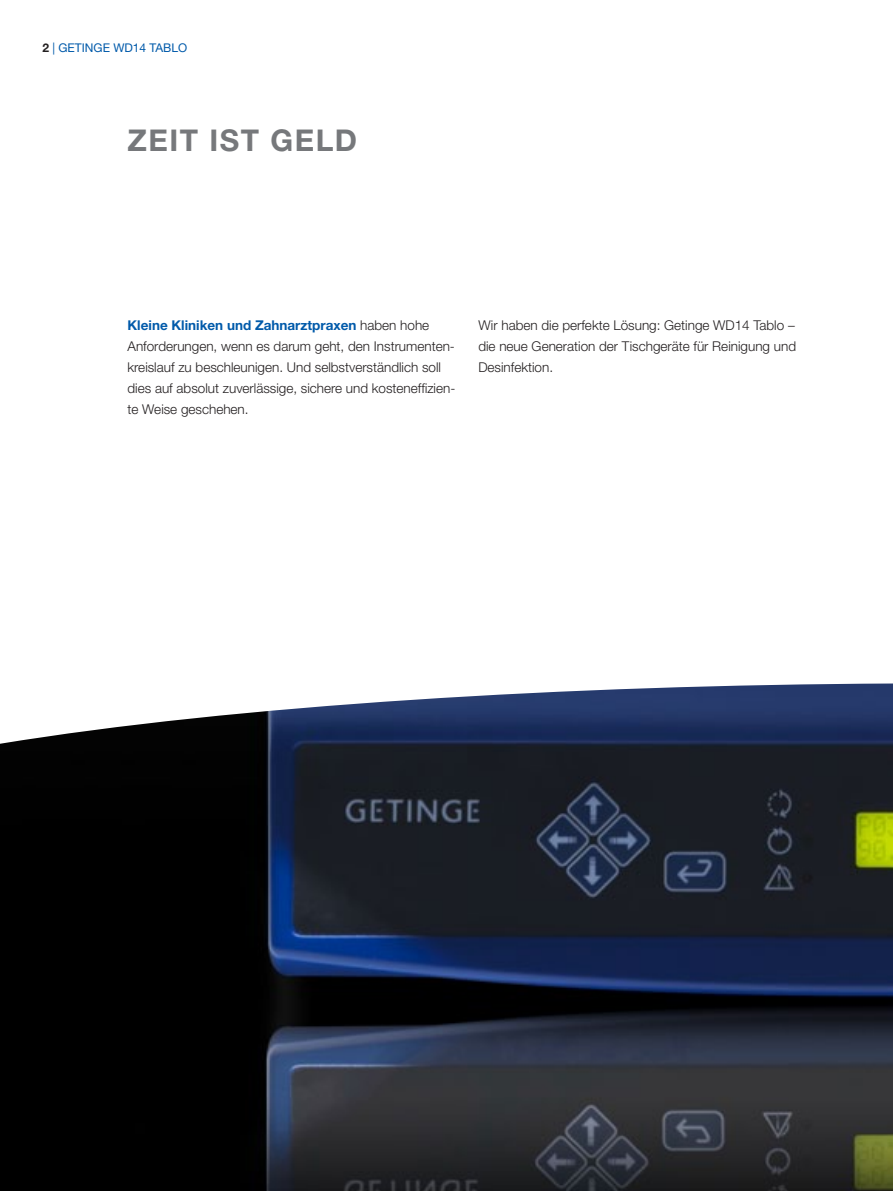
<style>
.page{position:relative;width:893px;height:1191px;background:#fff}
.page>*{position:absolute;margin:0;border:0;box-sizing:border-box;transform-origin:0 0}
.t1{font:700 30px "Helvetica Neue";letter-spacing:.05em;color:#76787b}
.t2{font:300 13.5px/21px "Helvetica Neue";color:#231f20}
.t3{font:12px "Helvetica Neue";color:#015aaa}
.s1{font-weight:700;color:#231f20}
.s2{font-weight:700;color:#015aaa}
</style>
<div class="page">
<img style="left:0;top:683px;width:893px;height:508px">
<p class="t3" style="left:43px;top:41px;width:146px"><span class="s1">2</span> | GETINGE WD14 TABLO</p>
<h1 class="t1" style="left:128px;top:122px;width:231px">ZEIT IST GELD</h1>
<p class="t2" style="left:128px;top:314px;width:329px"><span class="s2">Kleine Kliniken und Zahnarztpraxen</span> haben hohe Anforderungen, wenn es darum geht, den Instrumenten&shy;kreislauf zu beschleunigen. Und selbstverständlich soll dies auf absolut zuverlässige, sichere und kosteneffizien&shy;te Weise geschehen.</p>
<p class="t2" style="left:478px;top:314px;width:319px;text-align:justify">Wir haben die perfekte Lösung: Getinge WD14 Tablo – die neue Generation der Tischgeräte für Reinigung und Desinfektion.</p>
</div>
